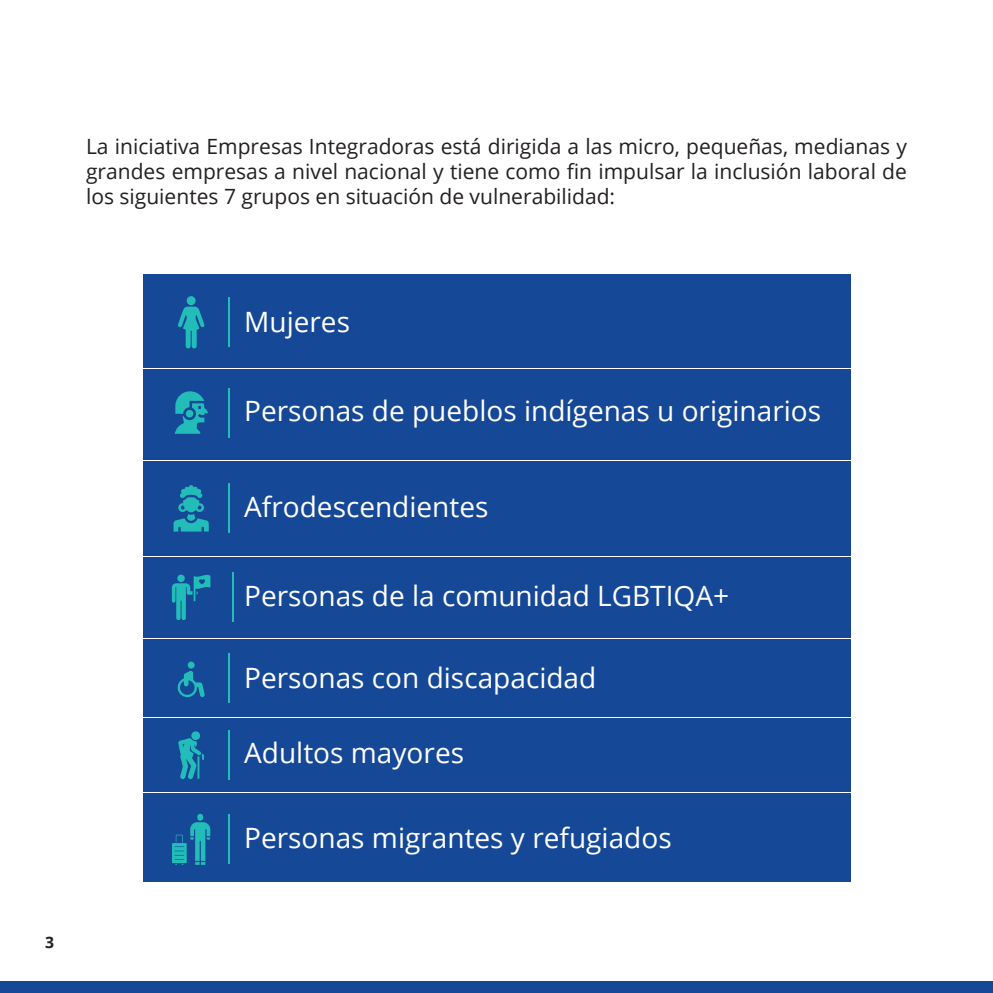
<style>
.page{position:relative;width:993px;height:993px;background:#fff}
.page>*{position:absolute;margin:0;border:0;box-sizing:border-box;transform-origin:0 0}
.t1{font:28px "Open Sans";color:#fff}
.t2{font:21px/25.2px "Open Sans";color:#231f20;text-align:justify}
.t3{font:700 15.75px "Open Sans";color:#231f20}
</style>
<div class="page">
<div style="left:143px;top:274px;width:706px;height:607px;background:#164898"></div>
<hr style="left:228px;top:653px;width:1px;height:49px;background:#22bcb9">
<hr style="left:142px;top:368px;width:708px;height:1px;background:#fff">
<hr style="left:142px;top:459px;width:708px;height:1px;background:#fff">
<hr style="left:142px;top:555px;width:708px;height:1px;background:#fff">
<hr style="left:142px;top:637px;width:708px;height:1px;background:#fff">
<hr style="left:142px;top:717px;width:708px;height:1px;background:#fff">
<hr style="left:142px;top:792px;width:708px;height:1px;background:#fff">
<hr style="left:228px;top:730px;width:1px;height:49px;background:#22bcb9">
<hr style="left:228px;top:814px;width:1px;height:50px;background:#22bcb9">
<hr style="left:228px;top:297px;width:1px;height:50px;background:#22bcb9">
<hr style="left:228px;top:483px;width:1px;height:50px;background:#22bcb9">
<hr style="left:228px;top:387px;width:1px;height:50px;background:#22bcb9">
<hr style="left:232px;top:572px;width:1px;height:50px;background:#22bcb9">
<svg style="left:177px;top:661px;width:28px;height:36px"></svg>
<div style="left:191px;top:731px;width:9px;height:8px;background:#22bcb9;border-radius:50%"></div>
<svg style="left:178px;top:737px;width:26px;height:41px"></svg>
<svg style="left:172px;top:813px;width:39px;height:52px"></svg>
<svg style="left:178px;top:296px;width:27px;height:52px"></svg>
<svg style="left:173px;top:485px;width:36px;height:46px"></svg>
<svg style="left:175px;top:391px;width:33px;height:42px"></svg>
<svg style="left:172px;top:574px;width:38px;height:46px"></svg>
<div style="left:0;top:980px;width:992px;height:12px;background:#164898"></div>
<p class="t2" style="left:86px;top:133px;width:822px">La iniciativa Empresas Integradoras está dirigida a las micro, pequeñas, medianas y grandes empresas a nivel nacional y tiene como fin impulsar la inclusión laboral de los siguientes 7 grupos en situación de vulnerabilidad:</p>
<p class="t3" style="left:45px;top:931px;width:10px">3</p>
<h1 class="t1" style="left:244px;top:303px;width:107px">Mujeres</h1>
<h1 class="t1" style="left:244px;top:391px;width:578px">Personas de pueblos indígenas u originarios</h1>
<h1 class="t1" style="left:244px;top:487px;width:246px">Afrodescendientes</h1>
<h1 class="t1" style="left:244px;top:576px;width:486px">Personas de la comunidad LGBTIQA+</h1>
<h1 class="t1" style="left:244px;top:658px;width:353px">Personas con discapacidad</h1>
<h1 class="t1" style="left:244px;top:733px;width:221px">Adultos mayores</h1>
<h1 class="t1" style="left:244px;top:817px;width:429px">Personas migrantes y refugiados</h1>
</div>
